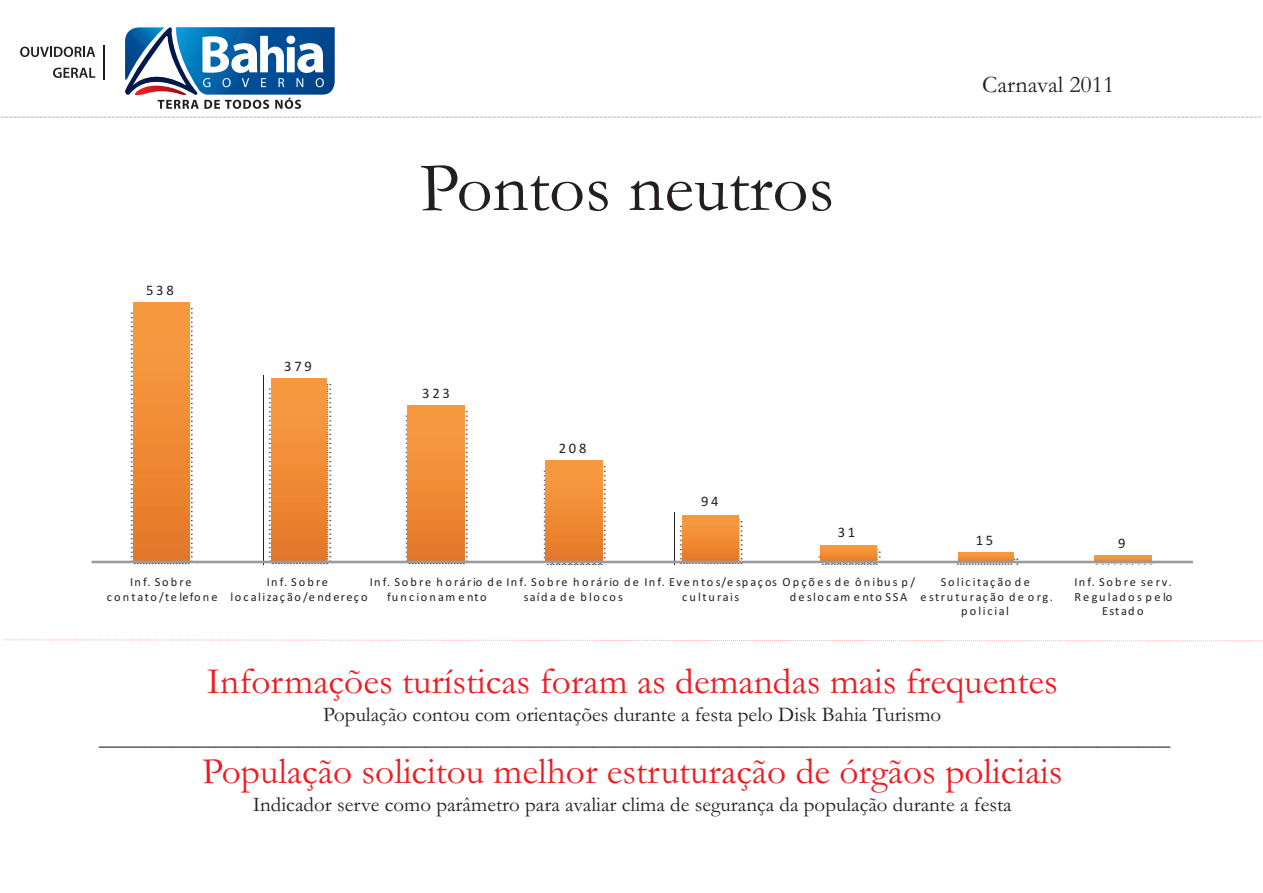
<style>
.page{position:relative;width:1263px;height:893px;background:#fff}
.page>*{position:absolute;margin:0;border:0;box-sizing:border-box;transform-origin:0 0}
.t1{font:70.5px "Garamond";color:#231f20}
.t2{font:37.5px "Garamond";color:#ee1d23}
.t3{font:24px "Garamond";color:#231f20}
.t4{font:21px/23.5px "Garamond";color:#231f20;text-align:center}
.t5{font:14.55px "Calibri";letter-spacing:.19em;color:#231f20}
.t6{font:12.3px/14.5px "Calibri";letter-spacing:.14em;color:#231f20;text-align:center}
.t7{font:12.3px/14.5px "Calibri";letter-spacing:.165em;color:#231f20}
.t8{font:12.3px "Calibri";letter-spacing:.175em;color:#231f20}
</style>
<div class="page">
<svg style="left:3px;top:639px;width:1260px;height:2px"></svg>
<svg style="left:0;top:117px;width:1261px;height:1px"></svg>
<svg style="left:126px;top:308px;width:74px;height:256px"></svg>
<svg style="left:264px;top:378px;width:72px;height:186px"></svg>
<svg style="left:400px;top:405px;width:74px;height:159px"></svg>
<svg style="left:538px;top:460px;width:74px;height:104px"></svg>
<svg style="left:675px;top:518px;width:74px;height:46px"></svg>
<svg style="left:813px;top:545px;width:74px;height:19px"></svg>
<svg style="left:1087px;top:555px;width:75px;height:9px"></svg>
<img style="left:133px;top:302px;width:57px;height:259px">
<img style="left:271px;top:379px;width:55px;height:182px">
<img style="left:408px;top:406px;width:56px;height:155px">
<img style="left:546px;top:460px;width:56px;height:101px">
<img style="left:682px;top:515px;width:57px;height:46px">
<img style="left:820px;top:546px;width:57px;height:15px">
<img style="left:958px;top:552px;width:55px;height:9px">
<img style="left:1095px;top:556px;width:56px;height:5px">
<hr style="left:92px;top:561px;width:1101px;height:2px;background:#999b9e">
<svg style="left:20px;top:47px;width:75px;height:10px"></svg>
<svg style="left:53px;top:68px;width:42px;height:10px"></svg>
<hr style="left:104px;top:45px;width:1px;height:35px;background:#1a1c21">
<svg style="left:125px;top:27px;width:210px;height:82px"></svg>
<p class="t5" style="left:146px;top:284px;width:29px">538</p>
<p class="t5" style="left:284px;top:360px;width:29px">379</p>
<h1 class="t1" style="left:420px;top:164px;width:416px">Pontos neutros</h1>
<p class="t5" style="left:422px;top:387px;width:29px">323</p>
<p class="t5" style="left:559px;top:442px;width:29px">208</p>
<p class="t5" style="left:701px;top:496px;width:19px">94</p>
<p class="t5" style="left:838px;top:526px;width:19px">31</p>
<p class="t3" style="left:982px;top:76px;width:134px">Carnaval 2011</p>
<p class="t5" style="left:976px;top:534px;width:19px">15</p>
<p class="t5" style="left:1118px;top:537px;width:9px">9</p>
<p class="t6" style="left:107px;top:576px;width:112px">Inf. Sobre contato/telefone</p>
<p class="t6" style="left:230px;top:576px;width:139px">Inf. Sobre localização/endereço</p>
<p class="t7" style="left:387px;top:576px;width:529px;text-indent:-17px">Inf. Sobre horário de Inf. Sobre horário de Inf. Eventos/espaços Opções de ônibus p/ funcionamento</p>
<p class="t6" style="left:920px;top:576px;width:134px">Solicitação de estruturação de org. policial</p>
<p class="t6" style="left:1074px;top:576px;width:99px">Inf. Sobre serv.<br>Regulados pelo<br>Estado</p>
<p class="t8" style="left:524px;top:591px;width:101px">saída de blocos</p>
<p class="t6" style="left:682px;top:590px;width:59px">culturais</p>
<p class="t6" style="left:790px;top:590px;width:119px">deslocam ento SSA</p>
<h2 class="t2" style="left:207px;top:669px;width:852px">Informações turísticas foram as demandas mais frequentes</h2>
<p class="t4" style="left:99px;top:705px;width:1072px">População contou com orientações durante a festa pelo Disk Bahia Turismo ______________________________________________________________________________________________________</p>
<h2 class="t2" style="left:202px;top:758px;width:862px">População solicitou melhor estruturação de órgãos policiais</h2>
<p class="t4" style="left:253px;top:795px;width:760px">Indicador serve como parâmetro para avaliar clima de segurança da população durante a festa</p>
</div>
